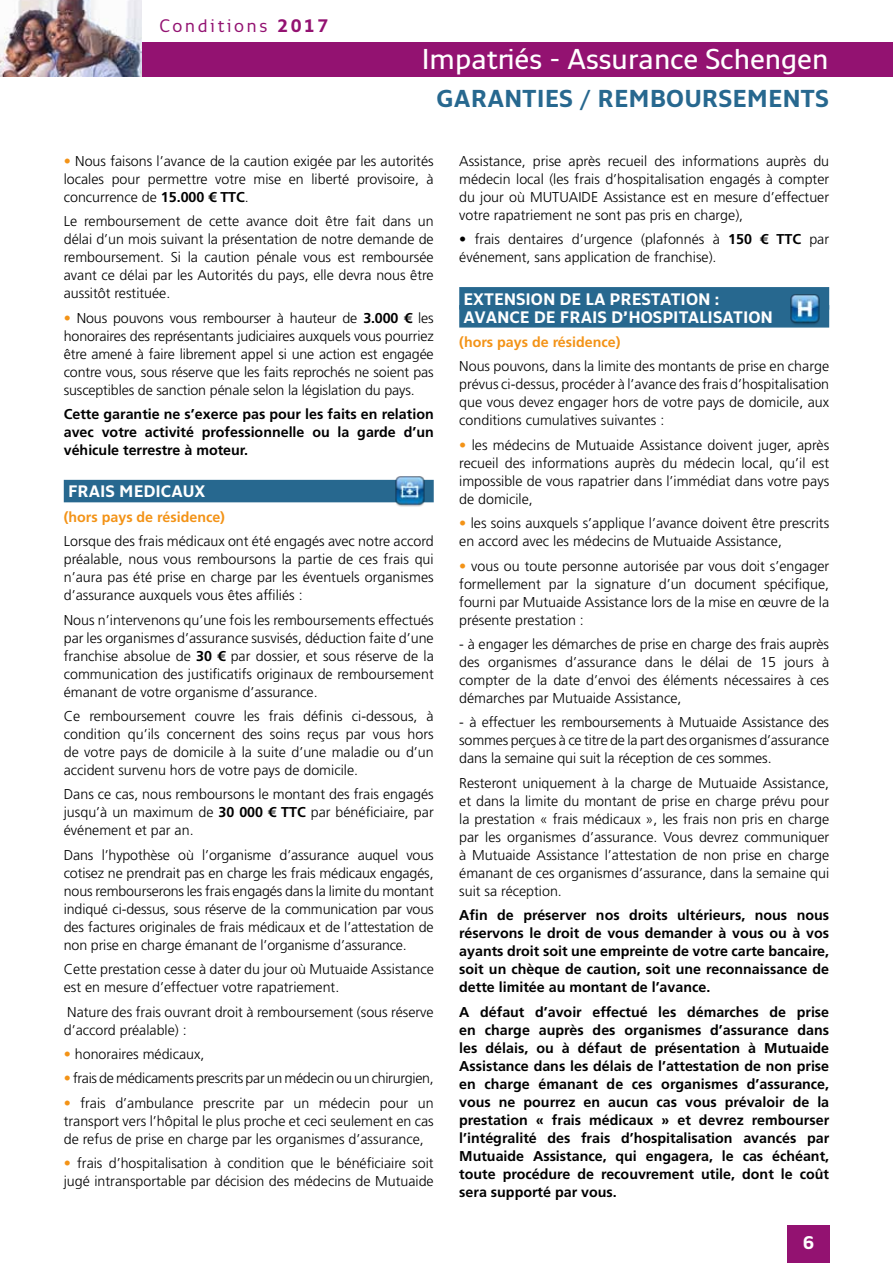
<style>
.page{position:relative;width:893px;height:1263px;background:#fff}
.page>*{position:absolute;margin:0;border:0;box-sizing:border-box;transform-origin:0 0}
.t1{font:600 28.5px "Monitor";color:#fff}
.t2{font:700 24.3px "Monitor";color:#27688f}
.t3{font:700 18.15px "Monitor";color:#fff}
.t4{font:18px "Monitor";letter-spacing:.14em;color:#931271}
.t5{font:700 16.5px/18px "Monitor";color:#fff}
.t6{font:300 14.25px/18px "Frutiger LT Std";color:#000;text-align:justify}
.t7{font:700 14.25px/18px "Frutiger LT Std";color:#000;text-align:justify}
.t8{font:300 14.25px "Frutiger LT Std";letter-spacing:-.02em;color:#000}
.t9{font:700 14.25px "Frutiger LT Std";color:#f39317}
.s1{font-weight:700}
.s2{color:#f39317}
</style>
<div class="page">
<div style="left:64px;top:480px;width:370px;height:22px;background:#27688f"></div>
<div style="left:459px;top:287px;width:370px;height:23px;background:#27688f"></div>
<div style="left:459px;top:305px;width:370px;height:23px;background:#27688f"></div>
<div style="left:0;top:43px;width:893px;height:34px;background:#931271"></div>
<div style="left:787px;top:1225px;width:42px;height:38px;background:#931271"></div>
<img style="left:393px;top:476px;width:34px;height:31px">
<img style="left:790px;top:294px;width:30px;height:31px">
<img style="left:0;top:0;width:141px;height:77px">
<p class="t4" style="left:159px;top:14px;width:171px">Conditions <span class="s1">2017</span></p>
<h1 class="t1" style="left:422px;top:41px;width:408px">Impatriés - Assurance Schengen</h1>
<h2 class="t2" style="left:436px;top:84px;width:394px">GARANTIES / REMBOURSEMENTS</h2>
<p class="t6" style="left:64px;top:152px;width:371px"><span class="s2">•</span> Nous faisons l’avance de la caution exigée par les autorités locales pour permettre votre mise en liberté provisoire, à concurrence de <span class="s1">15.000 € TTC</span>.</p>
<p class="t6" style="left:64px;top:213px;width:371px">Le remboursement de cette avance doit être fait dans un délai d’un mois suivant la présentation de notre demande de remboursement. Si la caution pénale vous est remboursée avant ce délai par les Autorités du pays, elle devra nous être aussitôt restituée.</p>
<p class="t6" style="left:64px;top:309px;width:371px"><span class="s2">•</span> Nous pouvons vous rembourser à hauteur de <span class="s1">3.000 €</span> les honoraires des représentants judiciaires auxquels vous pourriez être amené à faire librement appel si une action est engagée contre vous, sous réserve que les faits reprochés ne soient pas susceptibles de sanction pénale selon la législation du pays.</p>
<p class="t7" style="left:64px;top:405px;width:371px">Cette garantie ne s’exerce pas pour les faits en relation avec votre activité professionnelle ou la garde d’un véhicule terrestre à moteur.</p>
<p class="t5" style="left:68px;top:482px;width:139px">FRAIS MEDICAUX</p>
<p class="t9" style="left:64px;top:508px;width:163px">(hors pays de résidence)</p>
<p class="t6" style="left:64px;top:532px;width:371px">Lorsque des frais médicaux ont été engagés avec notre accord préalable, nous vous remboursons la partie de ces frais qui n’aura pas été prise en charge par les éventuels organismes d’assurance auxquels vous êtes affiliés :</p>
<p class="t6" style="left:64px;top:611px;width:371px">Nous n’intervenons qu’une fois les remboursements effectués par les organismes d’assurance susvisés, déduction faite d’une franchise absolue de <span class="s1">30 €</span> par dossier, et sous réserve de la communication des justificatifs originaux de remboursement émanant de votre organisme d’assurance.</p>
<p class="t6" style="left:64px;top:707px;width:371px">Ce remboursement couvre les frais définis ci-dessous, à condition qu’ils concernent des soins reçus par vous hors de votre pays de domicile à la suite d’une maladie ou d’un accident survenu hors de votre pays de domicile.</p>
<p class="t6" style="left:64px;top:786px;width:371px">Dans ce cas, nous remboursons le montant des frais engagés jusqu’à un maximum de <span class="s1">30 000 € TTC</span> par bénéficiaire, par événement et par an.</p>
<p class="t6" style="left:64px;top:846px;width:371px">Dans l’hypothèse où l’organisme d’assurance auquel vous cotisez ne prendrait pas en charge les frais médicaux engagés, nous rembourserons les frais engagés dans la limite du montant indiqué ci-dessus, sous réserve de la communication par vous des factures originales de frais médicaux et de l’attestation de non prise en charge émanant de l’organisme d’assurance.</p>
<p class="t6" style="left:64px;top:960px;width:371px">Cette prestation cesse à dater du jour où Mutuaide Assistance est en mesure d’effectuer votre rapatriement.</p>
<p class="t6" style="left:64px;top:1003px;width:371px">Nature des frais ouvrant droit à remboursement (sous réserve d’accord préalable) :</p>
<p class="t6" style="left:64px;top:1045px;width:142px"><span class="s2">•</span> honoraires médicaux,</p>
<p class="t8" style="left:64px;top:1070px;width:371px"><span class="s2">•</span> frais de médicaments prescrits par un médecin ou un chirurgien,</p>
<p class="t6" style="left:64px;top:1094px;width:371px"><span class="s2">•</span> frais d’ambulance prescrite par un médecin pour un transport vers l’hôpital le plus proche et ceci seulement en cas de refus de prise en charge par les organismes d’assurance,</p>
<p class="t6" style="left:64px;top:1154px;width:371px"><span class="s2">•</span> frais d’hospitalisation à condition que le bénéficiaire soit jugé intransportable par décision des médecins de Mutuaide</p>
<p class="t6" style="left:459px;top:152px;width:371px">Assistance, prise après recueil des informations auprès du médecin local (les frais d’hospitalisation engagés à compter du jour où MUTUAIDE Assistance est en mesure d’effectuer votre rapatriement ne sont pas pris en charge),</p>
<p class="t6" style="left:459px;top:231px;width:371px">• frais dentaires d’urgence (plafonnés à <span class="s1">150 € TTC</span> par événement, sans application de franchise).</p>
<p class="t5" style="left:463px;top:289px;width:311px">EXTENSION DE LA PRESTATION :<br>AVANCE DE FRAIS D’HOSPITALISATION</p>
<p class="t9" style="left:459px;top:334px;width:163px">(hors pays de résidence)</p>
<p class="t6" style="left:459px;top:358px;width:371px">Nous pouvons, dans la limite des montants de prise en charge prévus ci-dessus, procéder à l’avance des frais d’hospitalisation que vous devez engager hors de votre pays de domicile, aux conditions cumulatives suivantes :</p>
<p class="t6" style="left:459px;top:436px;width:371px"><span class="s2">•</span> les médecins de Mutuaide Assistance doivent juger, après recueil des informations auprès du médecin local, qu’il est impossible de vous rapatrier dans l’immédiat dans votre pays de domicile,</p>
<p class="t6" style="left:459px;top:514px;width:371px"><span class="s2">•</span> les soins auxquels s’applique l’avance doivent être prescrits en accord avec les médecins de Mutuaide Assistance,</p>
<p class="t6" style="left:459px;top:557px;width:371px"><span class="s2">•</span> vous ou toute personne autorisée par vous doit s’engager formellement par la signature d’un document spécifique, fourni par Mutuaide Assistance lors de la mise en œuvre de la présente prestation :</p>
<p class="t6" style="left:459px;top:635px;width:371px">- à engager les démarches de prise en charge des frais auprès des organismes d’assurance dans le délai de 15 jours à compter de la date d’envoi des éléments nécessaires à ces démarches par Mutuaide Assistance,</p>
<p class="t6" style="left:459px;top:714px;width:371px">- à effectuer les remboursements à Mutuaide Assistance des sommes perçues à ce titre de la part des organismes d’assurance dans la semaine qui suit la réception de ces sommes.</p>
<p class="t6" style="left:459px;top:774px;width:371px">Resteront uniquement à la charge de Mutuaide Assistance, et dans la limite du montant de prise en charge prévu pour la prestation « frais médicaux », les frais non pris en charge par les organismes d’assurance. Vous devrez communiquer à Mutuaide Assistance l’attestation de non prise en charge émanant de ces organismes d’assurance, dans la semaine qui suit sa réception.</p>
<p class="t7" style="left:459px;top:906px;width:371px">Afin de préserver nos droits ultérieurs, nous nous réservons le droit de vous demander à vous ou à vos ayants droit soit une empreinte de votre carte bancaire, soit un chèque de caution, soit une reconnaissance de dette limitée au montant de l’avance.</p>
<p class="t7" style="left:459px;top:1003px;width:371px">A défaut d’avoir effectué les démarches de prise en charge auprès des organismes d’assurance dans les délais, ou à défaut de présentation à Mutuaide Assistance dans les délais de l’attestation de non prise en charge émanant de ces organismes d’assurance, vous ne pourrez en aucun cas vous prévaloir de la prestation « frais médicaux » et devrez rembourser l’intégralité des frais d’hospitalisation avancés par Mutuaide Assistance, qui engagera, le cas échéant, toute procédure de recouvrement utile, dont le coût sera supporté par vous.</p>
<p class="t3" style="left:803px;top:1232px;width:13px">6</p>
</div>
